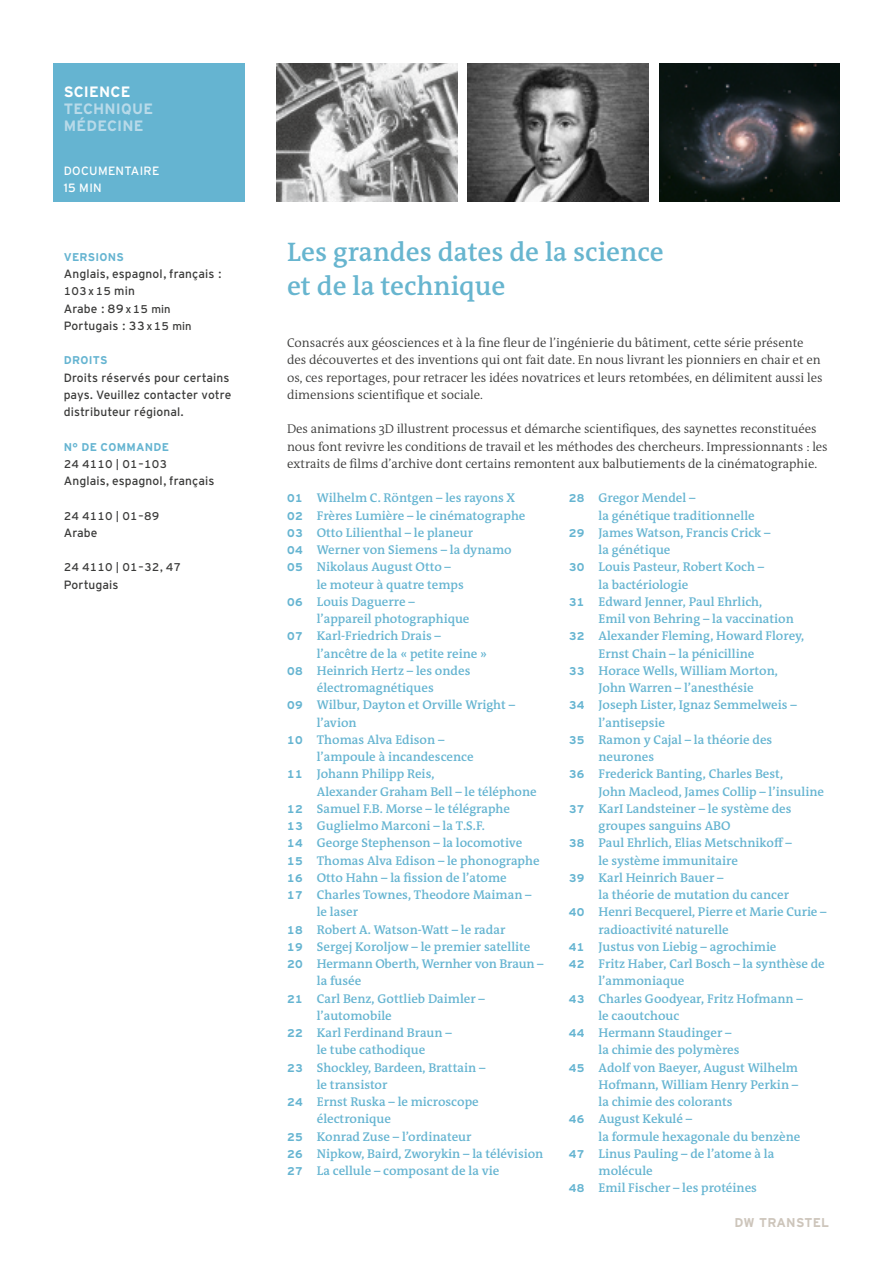
<style>
.page{position:relative;width:893px;height:1263px;background:#fff}
.page>*{position:absolute;margin:0;border:0;box-sizing:border-box;transform-origin:0 0}
.t1{font:600 27px/34.5px "DW The Antiqua B W6";color:#67b5cf}
.t2{font:700 15px/17.2px "Interstate DW";letter-spacing:.01em;color:#b8dae9}
.t3{font:700 15px "Interstate DW";letter-spacing:.01em;color:#fff}
.t4{font:600 12.75px "DW The Antiqua B W6";color:#65b4d1}
.t5{font:300 12.75px/17.2px "DW The Antiqua B W4";letter-spacing:-.005em;color:#3b3b3a}
.t6{font:700 12.75px "Interstate DW Line";letter-spacing:.02em;color:#cdc5bb}
.t7{font:12px/17.2px "Interstate DW";letter-spacing:.01em;color:#3b3b3a}
.t8{font:12px/17.2px "Interstate DW Line";letter-spacing:.01em;color:#3b3b3a}
.t9{font:12px/17.2px "Interstate DW";letter-spacing:.025em;color:#fff}
.t10{font:11.25px "Interstate DW Line";letter-spacing:.01em;color:#3b3b3a}
.t11{font:700 11.25px "Interstate DW";letter-spacing:.025em;color:#65b4d1}
.s1{font-size:12px}
.s2{font-size:11.25px}
.s3{font-family:"Interstate DW Line";font-weight:700;font-size:11.25px}
</style>
<div class="page">
<div style="left:53px;top:64px;width:191px;height:138px;background:#65b4d1"></div>
<img style="left:276px;top:64px;width:181px;height:138px">
<img style="left:468px;top:64px;width:180px;height:138px">
<img style="left:659px;top:64px;width:181px;height:138px">
<p class="t3" style="left:64px;top:83px;width:68px">SCIENCE</p>
<p class="t2" style="left:64px;top:100px;width:91px">TECHNIQUE<br>MÉDECINE</p>
<p class="t9" style="left:64px;top:162px;width:97px">DOCUMENTAIRE<br>15 MIN</p>
<p class="t11" style="left:64px;top:251px;width:62px">VERSIONS</p>
<p class="t7" style="left:64px;top:265px;width:159px">Anglais, espagnol, français :</p>
<p class="t10" style="left:64px;top:285px;width:73px">103 x 15 <span class="s1">min</span></p>
<p class="t8" style="left:64px;top:300px;width:129px">Arabe : 89 <span class="s2">x 15 min<br></span>Portugais : 33 <span class="s2">x 15 min</span></p>
<p class="t11" style="left:64px;top:354px;width:45px">DROITS</p>
<p class="t7" style="left:64px;top:369px;width:169px">Droits réservés pour certains pays. Veuillez contacter votre distributeur régional.</p>
<p class="t11" style="left:64px;top:440px;width:107px">N° DE COMMANDE</p>
<p class="t10" style="left:64px;top:457px;width:105px">24 4110 | 01–103</p>
<p class="t7" style="left:64px;top:472px;width:152px">Anglais, espagnol, français</p>
<p class="t10" style="left:64px;top:509px;width:97px">24 4110 | 01–89</p>
<p class="t8" style="left:64px;top:524px;width:35px">Arabe</p>
<p class="t10" style="left:64px;top:561px;width:119px">24 4110 | 01–32, 47</p>
<p class="t8" style="left:64px;top:576px;width:56px">Portugais</p>
<h1 class="t1" style="left:287px;top:235px;width:378px">Les grandes dates de la science et de la technique</h1>
<p class="t5" style="left:287px;top:334px;width:537px">Consacrés aux géosciences et à la fine fleur de l’ingénierie du bâtiment, cette série présente des découvertes et des inventions qui ont fait date. En nous livrant les pionniers en chair et en os, ces reportages, pour retracer les idées novatrices et leurs retombées, en délimitent aussi les dimensions scientifique et sociale.</p>
<p class="t5" style="left:287px;top:420px;width:542px">Des animations 3D illustrent processus et démarche scientifiques, des saynettes reconstituées nous font revivre les conditions de travail et les méthodes des chercheurs. Impressionnants : les extraits de films d’archive dont certains remontent aux balbutiements de la cinématographie.</p>
<p class="t4" style="left:287px;top:490px;width:230px"><span class="s3">01</span> Wilhelm C. Röntgen – les rayons X</p>
<p class="t4" style="left:287px;top:507px;width:240px"><span class="s3">02</span> Frères Lumière – le cinématographe</p>
<p class="t4" style="left:287px;top:524px;width:188px"><span class="s3">03</span> Otto Lilienthal – le planeur</p>
<p class="t4" style="left:287px;top:542px;width:226px"><span class="s3">04</span> Werner von Siemens – la dynamo</p>
<p class="t4" style="left:287px;top:559px;width:165px"><span class="s3">05</span> Nikolaus August Otto –</p>
<p class="t4" style="left:317px;top:576px;width:148px">le moteur à quatre temps</p>
<p class="t4" style="left:287px;top:593px;width:129px"><span class="s3">06</span> Louis Daguerre –</p>
<p class="t4" style="left:317px;top:611px;width:154px">l’appareil photographique</p>
<p class="t4" style="left:287px;top:628px;width:155px"><span class="s3">07</span> Karl-Friedrich Drais –</p>
<p class="t4" style="left:317px;top:645px;width:172px">l’ancêtre de la « petite reine »</p>
<p class="t4" style="left:287px;top:662px;width:185px"><span class="s3">08</span> Heinrich Hertz – les ondes</p>
<p class="t4" style="left:317px;top:680px;width:118px">électromagnétiques</p>
<p class="t4" style="left:287px;top:697px;width:229px"><span class="s3">09</span> Wilbur, Dayton et Orville Wright –</p>
<p class="t4" style="left:317px;top:714px;width:41px">l’avion</p>
<p class="t4" style="left:287px;top:731px;width:159px"><span class="s3">10</span> Thomas Alva Edison –</p>
<p class="t4" style="left:317px;top:749px;width:158px">l’ampoule à incandescence</p>
<p class="t4" style="left:287px;top:766px;width:149px"><span class="s3">11</span> Johann Philipp Reis,</p>
<p class="t4" style="left:317px;top:783px;width:221px">Alexander Graham Bell – le téléphone</p>
<p class="t4" style="left:287px;top:800px;width:224px"><span class="s3">12</span> Samuel F.B. Morse – le télégraphe</p>
<p class="t4" style="left:287px;top:818px;width:199px"><span class="s3">13</span> Guglielmo Marconi – la T.S.F.</p>
<p class="t4" style="left:287px;top:835px;width:237px"><span class="s3">14</span> George Stephenson – la locomotive</p>
<p class="t4" style="left:287px;top:852px;width:254px"><span class="s3">15</span> Thomas Alva Edison – le phonographe</p>
<p class="t4" style="left:287px;top:869px;width:221px"><span class="s3">16</span> Otto Hahn – la fission de l’atome</p>
<p class="t4" style="left:287px;top:887px;width:246px"><span class="s3">17</span> Charles Townes, Theodore Maiman –</p>
<p class="t4" style="left:317px;top:904px;width:43px">le laser</p>
<p class="t4" style="left:287px;top:921px;width:220px"><span class="s3">18</span> Robert A. Watson-Watt – le radar</p>
<p class="t4" style="left:287px;top:938px;width:245px"><span class="s3">19</span> Sergej Koroljow – le premier satellite</p>
<p class="t4" style="left:287px;top:956px;width:258px"><span class="s3">20</span> Hermann Oberth, Wernher von Braun –</p>
<p class="t4" style="left:317px;top:973px;width:46px">la fusée</p>
<p class="t4" style="left:287px;top:990px;width:199px"><span class="s3">21</span> Carl Benz, Gottlieb Daimler –</p>
<p class="t4" style="left:317px;top:1007px;width:76px">l’automobile</p>
<p class="t4" style="left:287px;top:1025px;width:166px"><span class="s3">22</span> Karl Ferdinand Braun –</p>
<p class="t4" style="left:317px;top:1042px;width:110px">le tube cathodique</p>
<p class="t4" style="left:287px;top:1059px;width:200px"><span class="s3">23</span> Shockley, Bardeen, Brattain –</p>
<p class="t4" style="left:317px;top:1076px;width:72px">le transistor</p>
<p class="t4" style="left:287px;top:1094px;width:193px"><span class="s3">24</span> Ernst Ruska – le microscope</p>
<p class="t4" style="left:317px;top:1111px;width:76px">électronique</p>
<p class="t4" style="left:287px;top:1128px;width:186px"><span class="s3">25</span> Konrad Zuse – l’ordinateur</p>
<p class="t4" style="left:287px;top:1145px;width:258px"><span class="s3">26</span> Nipkow, Baird, Zworykin – la télévision</p>
<p class="t4" style="left:287px;top:1163px;width:214px"><span class="s3">27</span> La cellule – composant de la vie</p>
<p class="t4" style="left:569px;top:490px;width:128px"><span class="s3">28</span> Gregor Mendel –</p>
<p class="t4" style="left:598px;top:507px;width:158px">la génétique traditionnelle</p>
<p class="t4" style="left:569px;top:524px;width:203px"><span class="s3">29</span> James Watson, Francis Crick –</p>
<p class="t4" style="left:598px;top:542px;width:73px">la génétique</p>
<p class="t4" style="left:569px;top:559px;width:197px"><span class="s3">30</span> Louis Pasteur, Robert Koch –</p>
<p class="t4" style="left:598px;top:576px;width:91px">la bactériologie</p>
<p class="t4" style="left:569px;top:593px;width:195px"><span class="s3">31</span> Edward Jenner, Paul Ehrlich,</p>
<p class="t4" style="left:598px;top:611px;width:197px">Emil von Behring – la vaccination</p>
<p class="t4" style="left:569px;top:628px;width:237px"><span class="s3">32</span> Alexander Fleming, Howard Florey,</p>
<p class="t4" style="left:598px;top:645px;width:157px">Ernst Chain – la pénicilline</p>
<p class="t4" style="left:569px;top:662px;width:211px"><span class="s3">33</span> Horace Wells, William Morton,</p>
<p class="t4" style="left:598px;top:680px;width:157px">John Warren – l’anesthésie</p>
<p class="t4" style="left:569px;top:697px;width:230px"><span class="s3">34</span> Joseph Lister, Ignaz Semmelweis –</p>
<p class="t4" style="left:598px;top:714px;width:68px">l’antisepsie</p>
<p class="t4" style="left:569px;top:731px;width:205px"><span class="s3">35</span> Ramon y Cajal – la théorie des</p>
<p class="t4" style="left:598px;top:749px;width:57px">neurones</p>
<p class="t4" style="left:569px;top:766px;width:216px"><span class="s3">36</span> Frederick Banting, Charles Best,</p>
<p class="t4" style="left:598px;top:783px;width:227px">John Macleod, James Collip – l’insuline</p>
<p class="t4" style="left:569px;top:800px;width:224px"><span class="s3">37</span> KarI Landsteiner – le système des</p>
<p class="t4" style="left:598px;top:818px;width:134px">groupes sanguins ABO</p>
<p class="t4" style="left:569px;top:835px;width:225px"><span class="s3">38</span> Paul Ehrlich, Elias Metschnikoff –</p>
<p class="t4" style="left:598px;top:852px;width:141px">le système immunitaire</p>
<p class="t4" style="left:569px;top:869px;width:156px"><span class="s3">39</span> Karl Heinrich Bauer –</p>
<p class="t4" style="left:598px;top:887px;width:192px">la théorie de mutation du cancer</p>
<p class="t4" style="left:569px;top:904px;width:259px"><span class="s3">40</span> Henri Becquerel, Pierre et Marie Curie –</p>
<p class="t4" style="left:598px;top:921px;width:132px">radioactivité naturelle</p>
<p class="t4" style="left:569px;top:938px;width:209px"><span class="s3">41</span> Justus von Liebig – agrochimie</p>
<p class="t4" style="left:569px;top:956px;width:258px"><span class="s3">42</span> Fritz Haber, Carl Bosch – la synthèse de</p>
<p class="t4" style="left:598px;top:973px;width:87px">l’ammoniaque</p>
<p class="t4" style="left:569px;top:990px;width:236px"><span class="s3">43</span> Charles Goodyear, Fritz Hofmann –</p>
<p class="t4" style="left:598px;top:1007px;width:82px">le caoutchouc</p>
<p class="t4" style="left:569px;top:1025px;width:164px"><span class="s3">44</span> Hermann Staudinger –</p>
<p class="t4" style="left:598px;top:1042px;width:143px">la chimie des polymères</p>
<p class="t4" style="left:569px;top:1059px;width:231px"><span class="s3">45</span> Adolf von Baeyer, August Wilhelm</p>
<p class="t4" style="left:598px;top:1076px;width:201px">Hofmann, William Henry Perkin –</p>
<p class="t4" style="left:598px;top:1094px;width:136px">la chimie des colorants</p>
<p class="t4" style="left:569px;top:1111px;width:125px"><span class="s3">46</span> August Kekulé –</p>
<p class="t4" style="left:598px;top:1128px;width:204px">la formule hexagonale du benzène</p>
<p class="t4" style="left:569px;top:1145px;width:207px"><span class="s3">47</span> Linus Pauling – de l’atome à la</p>
<p class="t4" style="left:598px;top:1163px;width:56px">molécule</p>
<p class="t4" style="left:569px;top:1180px;width:190px"><span class="s3">48</span> Emil Fischer – les protéines</p>
<p class="t6" style="left:735px;top:1215px;width:96px">DW TRANSTEL</p>
</div>
